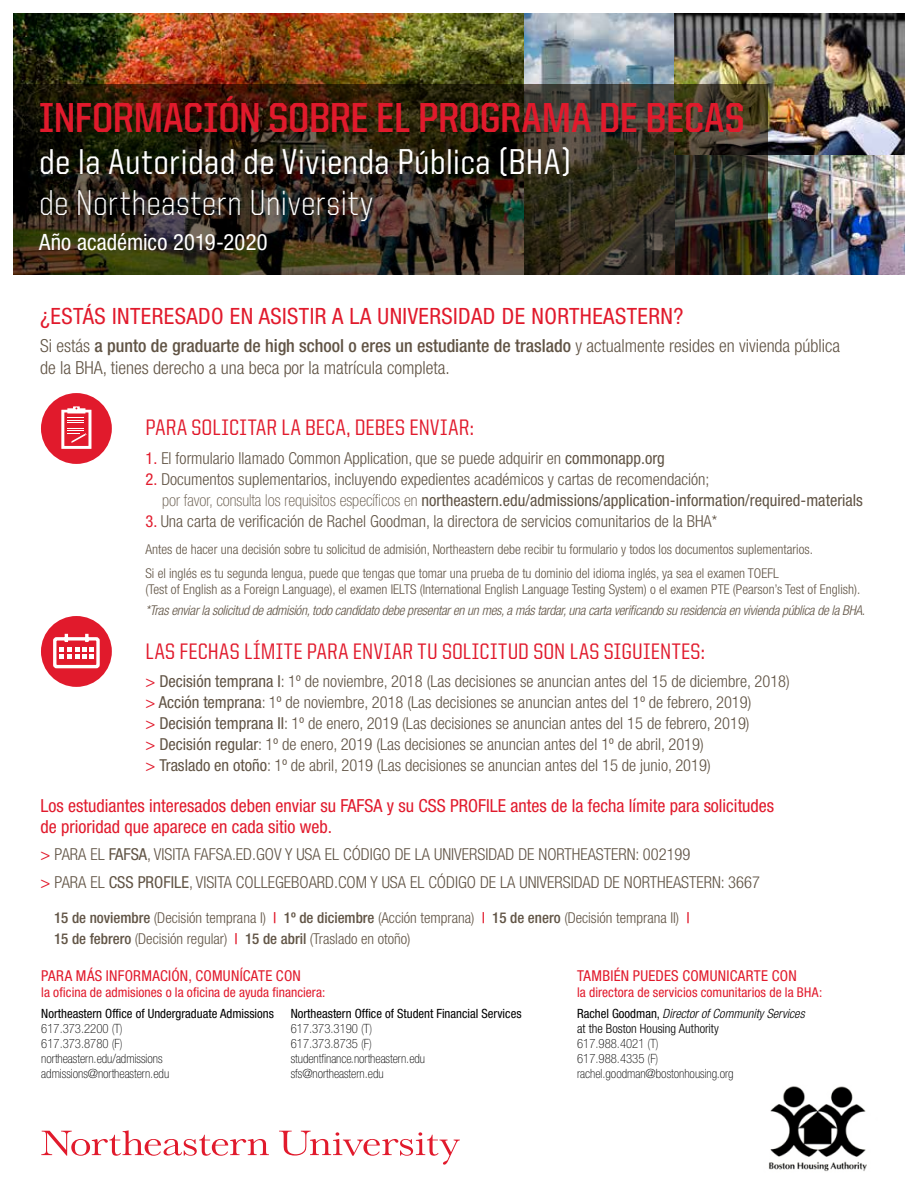
<style>
.page{position:relative;width:918px;height:1188px;background:#fff}
.page>*{position:absolute;margin:0;border:0;box-sizing:border-box;transform-origin:0 0}
.t1{font:700 42px "United Sans Semi Cond";letter-spacing:-.005em;color:#e11a2c}
.t2{font:500 36px "United Sans Semi Cond";letter-spacing:.005em;color:#fff}
.t3{font:300 36px "United Sans Semi Cond";letter-spacing:.01em;color:#fff}
.t4{font:500 22.5px "United Sans Semi Cond";letter-spacing:.015em;color:#e11a2c}
.t5{font:condensed 22.5px "Helvetica Neue LT Std";letter-spacing:.02em;color:#e11a2c}
.t6{font:condensed 22.5px "Helvetica Neue LT Std";color:#fff}
.t7{font:300 condensed 18px/21.6px "Helvetica Neue LT Std";color:#615445}
.t8{font:condensed 18px/21px "Helvetica Neue LT Std";color:#e11a2c}
.t9{font:300 condensed 16.5px/21px "Helvetica Neue LT Std";color:#615445}
.t10{font:300 condensed 15px/21px "Helvetica Neue LT Std";color:#615445}
.t11{font:condensed 15px "Helvetica Neue LT Std";letter-spacing:.015em;color:#e11a2c}
.t12{font:300 condensed 13.5px/23.2px "Helvetica Neue LT Std";color:#615445}
.t13{font:italic 300 condensed 13.5px "Helvetica Neue LT Std";letter-spacing:-.02em;color:#615445}
.t14{font:condensed 13.5px "Helvetica Neue LT Std";color:#e11a2c}
.t15{font:100 condensed 12.75px/15px "Helvetica Neue LT Std";color:#000}
.t16{font:condensed 12.75px "Helvetica Neue LT Std";color:#000}
.t17{font:italic 300 condensed 12.75px/15px "Helvetica Neue LT Std";color:#000}
.s1{font-weight:500}
.s2{font-weight:400;color:#e11a2c}
.s3{font-weight:400}
.s4{font-weight:100}
.s5{font-weight:500;color:#e11a2c}
.s6{font-weight:400;font-style:normal}
.s7{font-style:normal}
</style>
<div class="page">
<img style="left:14px;top:14px;width:890px;height:260px">
<img style="left:14px;top:84px;width:754px;height:190px">
<svg style="left:279px;top:1131px;width:181px;height:34px"></svg>
<svg style="left:41px;top:1130px;width:228px;height:26px"></svg>
<div style="left:41px;top:393px;width:71px;height:71px;background:#e11a2c;border-radius:50%"></div>
<svg style="left:61px;top:406px;width:30px;height:43px"></svg>
<div style="left:41px;top:616px;width:71px;height:71px;background:#e11a2c;border-radius:50%"></div>
<svg style="left:53px;top:633px;width:47px;height:36px"></svg>
<img style="left:768px;top:1086px;width:99px;height:86px">
<h1 class="t1" style="left:39px;top:95px;width:707px">INFORMACIÓN SOBRE EL PROGRAMA DE BECAS</h1>
<h2 class="t2" style="left:39px;top:143px;width:534px">de la Autoridad de Vivienda Pública (BHA)</h2>
<h2 class="t3" style="left:39px;top:184px;width:335px">de Northeastern University</h2>
<h3 class="t6" style="left:39px;top:229px;width:230px">Año académico 2019-2020</h3>
<h3 class="t5" style="left:40px;top:303px;width:645px">¿ESTÁS INTERESADO EN ASISTIR A LA UNIVERSIDAD DE NORTHEASTERN?</h3>
<p class="t7" style="left:40px;top:335px;width:802px">Si estás <span class="s1">a punto de graduarte de high school o eres un estudiante de traslado</span> y actualmente resides en vivienda pública de la BHA, tienes derecho a una beca por la matrícula completa.</p>
<h3 class="t4" style="left:146px;top:416px;width:330px">PARA SOLICITAR LA BECA, DEBES ENVIAR:</h3>
<p class="t9" style="left:146px;top:447px;width:521px"><span class="s2">1.</span> El formulario llamado Common Application, que se puede adquirir en <span class="s3">commonapp.org</span></p>
<p class="t9" style="left:162px;top:468px;width:703px;text-indent:-16px"><span class="s2">2.</span> Documentos suplementarios, incluyendo expedientes académicos y cartas de recomendación;<br><span class="s4">por favor, consulta los requisitos específicos en</span> <span class="s3">northeastern.edu/admissions/application-information/required-materials</span></p>
<p class="t9" style="left:146px;top:510px;width:573px"><span class="s2">3.</span> Una carta de verificación de Rachel Goodman, la directora de servicios comunitarios de la BHA*</p>
<p class="t12" style="left:146px;top:538px;width:669px">Antes de hacer una decisión sobre tu solicitud de admisión, Northeastern debe recibir tu formulario y todos los documentos suplementarios.<br>Si el inglés es tu segunda lengua, puede que tengas que tomar una prueba de tu dominio del idioma inglés, ya sea el examen TOEFL</p>
<p class="t12" style="left:146px;top:578px;width:716px">(Test of English as a Foreign Language), el examen IELTS (International English Language Testing System) o el examen PTE (Pearson’s Test of English).</p>
<p class="t13" style="left:146px;top:602px;width:721px">*Tras enviar la solicitud de admisión, todo candidato debe presentar en un mes, a más tardar, una carta verificando su residencia en vivienda pública de la BHA.</p>
<h3 class="t4" style="left:146px;top:640px;width:561px">LAS FECHAS LÍMITE PARA ENVIAR TU SOLICITUD SON LAS SIGUIENTES:</h3>
<p class="t9" style="left:146px;top:670px;width:646px"><span class="s2">&gt;</span> <span class="s3">Decisión temprana I</span>: 1º de noviembre, 2018 (Las decisiones se anuncian antes del 15 de diciembre, 2018) <span class="s2">&gt;</span> <span class="s3">Acción temprana</span>: 1º de noviembre, 2018 (Las decisiones se anuncian antes del 1º de febrero, 2019)<br><span class="s2">&gt;</span> <span class="s3">Decisión temprana II</span>: 1º de enero, 2019 (Las decisiones se anuncian antes del 15 de febrero, 2019)<br><span class="s2">&gt;</span> <span class="s3">Decisión regular</span>: 1º de enero, 2019 (Las decisiones se anuncian antes del 1º de abril, 2019)<br><span class="s2">&gt;</span> <span class="s3">Traslado en otoño</span>: 1º de abril, 2019 (Las decisiones se anuncian antes del 15 de junio, 2019)</p>
<p class="t8" style="left:40px;top:795px;width:735px">Los estudiantes interesados deben enviar su FAFSA y su CSS PROFILE antes de la fecha límite para solicitudes de prioridad que aparece en cada sitio web.</p>
<p class="t9" style="left:40px;top:841px;width:721px;line-height:27.8px"><span class="s2">&gt;</span> PARA EL <span class="s3">FAFSA</span>, VISITA FAFSA.ED.GOV Y USA EL CÓDIGO DE LA UNIVERSIDAD DE NORTHEASTERN: 002199<br><span class="s2">&gt;</span> PARA EL <span class="s3">CSS PROFILE</span>, VISITA COLLEGEBOARD.COM Y USA EL CÓDIGO DE LA UNIVERSIDAD DE NORTHEASTERN: 3667</p>
<p class="t10" style="left:54px;top:907px;width:637px"><span class="s1">15 de noviembre</span> (Decisión temprana I) <span class="s5">|</span> <span class="s1">1º de diciembre</span> (Acción temprana) <span class="s5">|</span> <span class="s1">15 de enero</span> (Decisión temprana II) <span class="s5">|<br></span><span class="s1">15 de febrero</span> (Decisión regular) <span class="s5">|</span> <span class="s1">15 de abril</span> (Traslado en otoño)</p>
<p class="t11" style="left:41px;top:967px;width:261px">PARA MÁS INFORMACIÓN, COMUNÍCATE CON</p>
<p class="t14" style="left:41px;top:985px;width:286px">la oficina de admisiones o la oficina de ayuda financiera:</p>
<p class="t16" style="left:41px;top:1006px;width:234px">Northeastern Office of Undergraduate Admissions</p>
<p class="t15" style="left:41px;top:1021px;width:129px">617.373.2200 (T)<br>617.373.8780 (F) northeastern.edu/admissions admissions@northeastern.edu</p>
<p class="t16" style="left:291px;top:1006px;width:232px">Northeastern Office of Student Financial Services</p>
<p class="t15" style="left:291px;top:1021px;width:136px">617.373.3190 (T)<br>617.373.8735 (F) studentfinance.northeastern.edu sfs@northeastern.edu</p>
<p class="t11" style="left:577px;top:967px;width:221px">TAMBIÉN PUEDES COMUNICARTE CON</p>
<p class="t14" style="left:577px;top:985px;width:247px">la directora de servicios comunitarios de la BHA:</p>
<p class="t17" style="left:577px;top:1007px;width:229px"><span class="s6">Rachel Goodman,</span> Director of Community Services <span class="s7">at the Boston Housing Authority</span></p>
<p class="t15" style="left:577px;top:1036px;width:158px">617.988.4021 (T)<br>617.988.4335 (F) rachel.goodman@bostonhousing.org</p>
</div>
